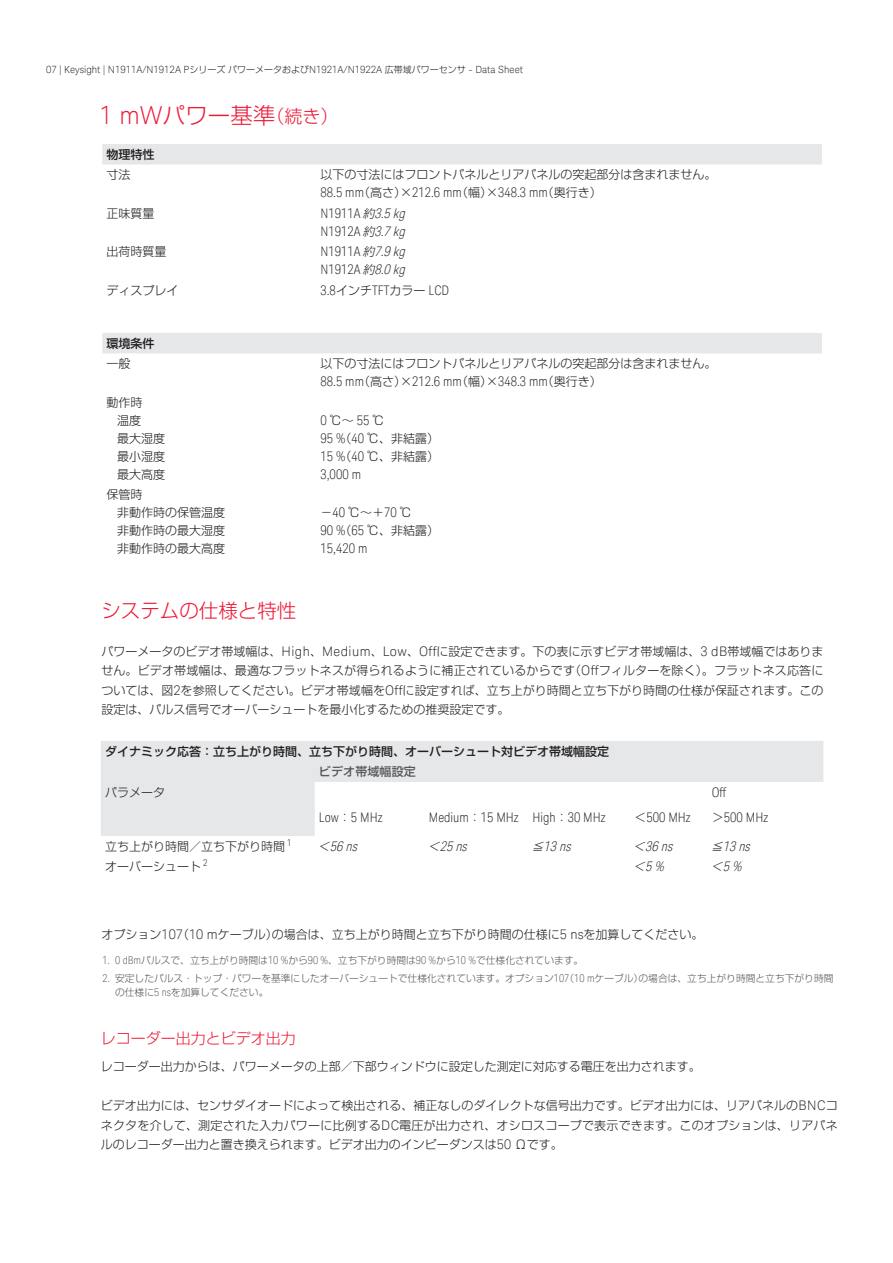
<style>
.page{position:relative;width:893px;height:1263px;background:#fff}
.page>*{position:absolute;margin:0;border:0;box-sizing:border-box;transform-origin:0 0}
.t1{font:300 22.5px "Shin Go Pro";color:#ed1a36}
.t2{font:300 19.5px "Shin Go Pro";color:#ed1a36}
.t3{font:300 15px "Shin Go Pro";color:#ed1a36}
.t4{font:300 condensed 13.2px/18px "Keysight Sans";color:#231f20}
.t5{font:italic 300 condensed 13.2px "Keysight Sans";color:#231f20}
.t6{font:300 12px/18px "Shin Go Pro";color:#231f20}
.t7{font:500 12px "Shin Go Pro";color:#231f20}
.t8{font:500 12px "Shin Go Pro";letter-spacing:.01em;color:#57585a}
.t9{font:300 9.9px "Keysight Sans";color:#231f20}
.t10{font:300 9.75px/13.5px "Shin Go Pro";color:#57585a}
.s1{font-family:"Shin Go Pro";font-size:9px}
.s2{font-family:"Keysight Sans";font-size:24.75px}
.s3{font-size:18px}
.s4{font-family:"Shin Go Pro";font-stretch:normal;font-size:12px}
.s5{font-family:"Shin Go Pro";font-style:italic;font-stretch:normal;font-size:12px}
.s6{font-style:italic}
.s7{font-family:"Keysight Sans";font-stretch:condensed;font-size:13.2px}
.s8{font-family:"Keysight Sans";font-size:13.2px}
.s9{font-family:"Keysight Sans";font-stretch:condensed;font-size:10.8px}
</style>
<div class="page">
<div style="left:102px;top:144px;width:720px;height:21px;background:#e6e7e9"></div>
<div style="left:102px;top:333px;width:720px;height:20px;background:#e6e7e9"></div>
<svg style="left:101px;top:741px;width:722px;height:95px;fill:#e6e7e9"></svg>
<p class="t9" style="left:46px;top:63px;width:478px">07 | Keysight | N1911A/N1912A P<span class="s1">シリーズパワーメータおよび</span>N1921A/N1922A <span class="s1">広帯域パワーセンサ</span> - Data Sheet</p>
<h1 class="t1" style="left:99px;top:97px;width:240px"><span class="s2">1 mW</span>パワー基準<span class="s3">（続き）</span></h1>
<p class="t7" style="left:107px;top:144px;width:49px">物理特性</p>
<p class="t6" style="left:107px;top:164px;width:25px">寸法</p>
<p class="t6" style="left:320px;top:164px;width:397px">以下の寸法にはフロントパネルとリアパネルの突起部分は含まれません。</p>
<p class="t4" style="left:320px;top:184px;width:283px">88.5 mm<span class="s4">（高さ）×</span>212.6 mm<span class="s4">（幅）×</span>348.3 mm<span class="s4">（奥行き）</span></p>
<p class="t6" style="left:107px;top:203px;width:49px">正味質量</p>
<p class="t4" style="left:320px;top:204px;width:90px">N1911A <span class="s5">約</span><span class="s6">3.5kg<br></span>N1912A <span class="s5">約</span><span class="s6">3.7kg</span></p>
<p class="t6" style="left:107px;top:241px;width:61px">出荷時質量</p>
<p class="t4" style="left:320px;top:243px;width:90px">N1911A <span class="s5">約</span><span class="s6">7.9kg<br></span>N1912A <span class="s5">約</span><span class="s6">8.0kg</span></p>
<p class="t6" style="left:107px;top:280px;width:73px">ディスプレイ</p>
<p class="t4" style="left:320px;top:281px;width:130px">3.8<span class="s4">インチ</span>TFT<span class="s4">カラー</span> LCD</p>
<p class="t7" style="left:107px;top:333px;width:49px">環境条件</p>
<p class="t6" style="left:107px;top:353px;width:25px">一般</p>
<p class="t6" style="left:320px;top:353px;width:397px">以下の寸法にはフロントパネルとリアパネルの突起部分は含まれません。</p>
<p class="t4" style="left:320px;top:372px;width:283px">88.5 mm<span class="s4">（高さ）×</span>212.6 mm<span class="s4">（幅）×</span>348.3 mm<span class="s4">（奥行き）</span></p>
<p class="t6" style="left:117px;top:392px;width:49px;text-indent:-11px">動作時<br>温度<br>最大湿度最小湿度最大高度</p>
<p class="t4" style="left:320px;top:411px;width:65px">0 <span class="s4">℃～</span> 55 <span class="s4">℃</span></p>
<p class="t6" style="left:320px;top:428px;width:120px"><span class="s7">95 %</span>（<span class="s7">40</span> ℃、非結露）<br><span class="s7">15 %</span>（<span class="s7">40</span> ℃、非結露）</p>
<p class="t4" style="left:320px;top:465px;width:42px">3,000 m</p>
<p class="t6" style="left:117px;top:484px;width:109px;text-indent:-11px">保管時<br>非動作時の保管温度非動作時の最大湿度非動作時の最大高度</p>
<p class="t6" style="left:320px;top:502px;width:120px">－<span class="s7">40</span> ℃～＋<span class="s7">70</span> ℃<br><span class="s7">90 %</span>（<span class="s7">65</span> ℃、非結露）</p>
<p class="t4" style="left:320px;top:539px;width:48px">15,420 m</p>
<h2 class="t2" style="left:101px;top:595px;width:196px">システムの仕様と特性</h2>
<p class="t6" style="left:101px;top:640px;width:723px;line-height:19.5px;text-align:justify">パワーメータのビデオ帯域幅は、<span class="s8">High</span>、<span class="s8">Medium</span>、<span class="s8">Low</span>、<span class="s8">Off</span>に設定できます。下の表に示すビデオ帯域幅は、<span class="s8">3 dB</span>帯域幅ではありません。ビデオ帯域幅は、最適なフラットネスが得られるように補正されているからです（<span class="s8">Off</span>フィルターを除く）。フラットネス応答については、図<span class="s8">2</span>を参照してください。ビデオ帯域幅を<span class="s8">Off</span>に設定すれば、立ち上がり時間と立ち下がり時間の仕様が保証されます。この設定は、パルス信号でオーバーシュートを最小化するための推奨設定です。</p>
<p class="t7" style="left:105px;top:741px;width:505px">ダイナミック応答：立ち上がり時間、立ち下がり時間、オーバーシュート対ビデオ帯域幅設定</p>
<p class="t8" style="left:319px;top:762px;width:98px">ビデオ帯域幅設定</p>
<p class="t6" style="left:105px;top:782px;width:61px">パラメータ</p>
<p class="t4" style="left:712px;top:783px;width:16px">Off</p>
<p class="t4" style="left:319px;top:808px;width:65px">Low<span class="s4">：</span>5 MHz</p>
<p class="t4" style="left:429px;top:808px;width:178px">Medium<span class="s4">：</span>15 MHz High<span class="s4">：</span>30 MHz</p>
<p class="t4" style="left:634px;top:808px;width:58px"><span class="s4">＜</span>500 MHz</p>
<p class="t4" style="left:712px;top:808px;width:58px"><span class="s4">＞</span>500 MHz</p>
<p class="t6" style="left:105px;top:836px;width:188px">立ち上がり時間／立ち下がり時間 <sup>1</sup></p>
<p class="t5" style="left:318px;top:838px;width:44px"><span class="s4">＜</span>56ns</p>
<p class="t5" style="left:428px;top:838px;width:44px"><span class="s4">＜</span>25ns</p>
<p class="t5" style="left:531px;top:838px;width:44px"><span class="s4">≦</span>13ns</p>
<p class="t5" style="left:633px;top:838px;width:44px"><span class="s4">＜</span>36ns</p>
<p class="t5" style="left:711px;top:838px;width:44px"><span class="s4">≦</span>13ns</p>
<p class="t6" style="left:105px;top:856px;width:104px">オーバーシュート <sup>2</sup></p>
<p class="t5" style="left:633px;top:859px;width:36px"><span class="s4">＜</span>5%</p>
<p class="t5" style="left:711px;top:859px;width:36px"><span class="s4">＜</span>5%</p>
<p class="t6" style="left:102px;top:924px;width:603px">オプション<span class="s8">107</span>（<span class="s8">10 m</span>ケーブル）の場合は、立ち上がり時間と立ち下がり時間の仕様に<span class="s8">5 ns</span>を加算してください。</p>
<p class="t10" style="left:102px;top:953px;width:482px"><span class="s9">1. 0 dBm</span>パルスで、立ち上がり時間は<span class="s9">10 %</span>から<span class="s9">90 %</span>、立ち下がり時間は<span class="s9">90 %</span>から<span class="s9">10 %</span>で仕様化されています。</p>
<p class="t10" style="left:115px;top:970px;width:720px;text-indent:-13px"><span class="s9">2.</span> 安定したパルス・トップ・パワーを基準にしたオーバーシュートで仕様化されています。オプション<span class="s9">107</span>（<span class="s9">10 m</span>ケーブル）の場合は、立ち上がり時間と立ち下がり時間の仕様に<span class="s9">5 ns</span>を加算してください。</p>
<p class="t3" style="left:101px;top:1026px;width:196px">レコーダー出力とビデオ出力</p>
<p class="t6" style="left:101px;top:1056px;width:601px">レコーダー出力からは、パワーメータの上部／下部ウィンドウに設定した測定に対応する電圧を出力されます。</p>
<p class="t6" style="left:101px;top:1094px;width:738px;line-height:19.5px;text-align:justify">ビデオ出力には、センサダイオードによって検出される、補正なしのダイレクトな信号出力です。ビデオ出力には、リアパネルの<span class="s8">BNC</span>コネクタを介して、測定された入力パワーに比例する<span class="s8">DC</span>電圧が出力され、オシロスコープで表示できます。このオプションは、リアパネルのレコーダー出力と置き換えられます。ビデオ出力のインピーダンスは<span class="s8">50</span> Ωです。</p>
</div>
